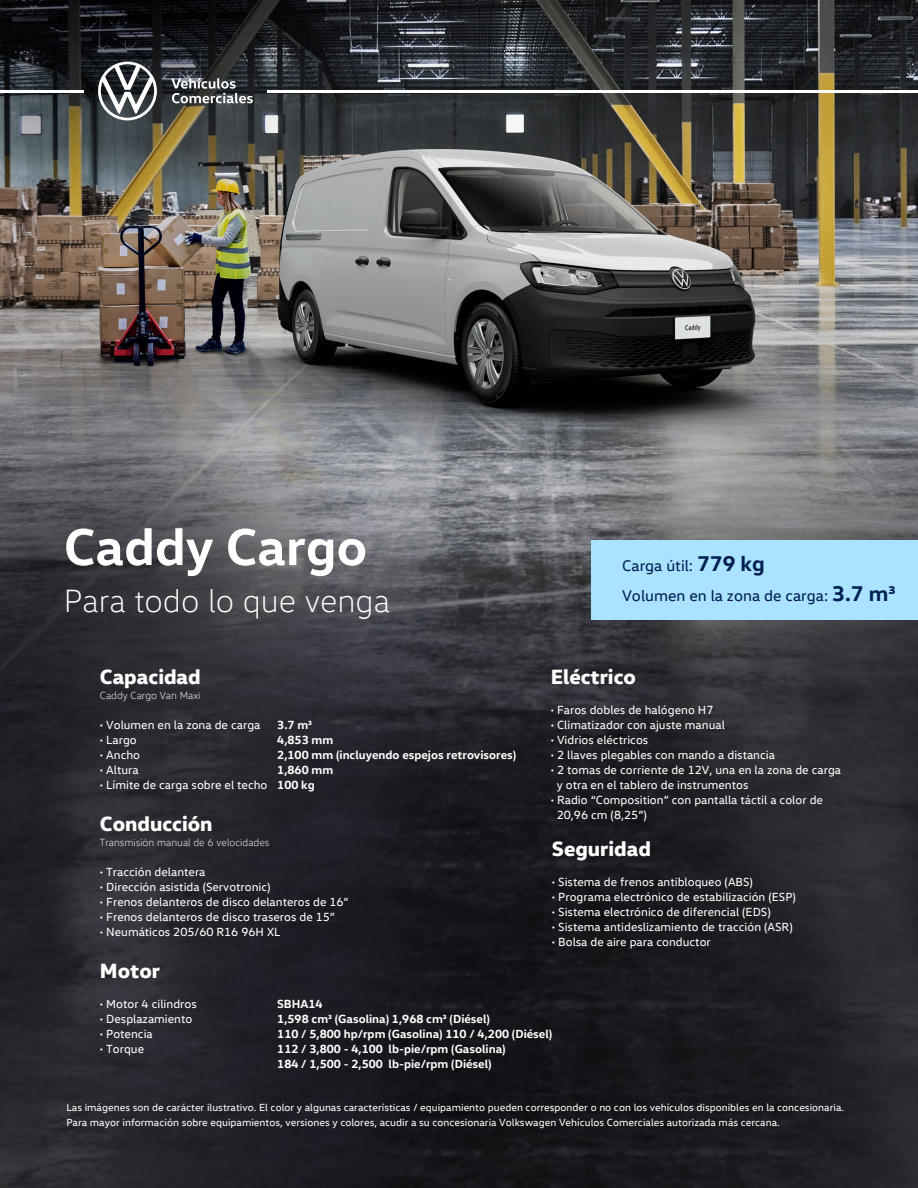
<style>
.page{position:relative;width:918px;height:1188px;background:#fff}
.page>*{position:absolute;margin:0;border:0;box-sizing:border-box;transform-origin:0 0}
.t1{font:700 52.5px "VW Head";color:#fff}
.t2{font:300 32.7px "VW Head";color:#fff}
.t3{font:800 21px "VW Head";color:#fff}
.t4{font:15.75px/29.4px "VW Head";color:#001e50}
.t5{font:12px/15px "VW Head";color:#fff}
.t6{font:700 12px/15px "VW Head";color:#fff}
.t7{font:10.5px/15px "VW Head";color:#fff}
.t8{font:300 10.5px "VW Head";color:#fff}
.s1{font-weight:700}
.s2{font-weight:700;font-size:21.75px}
</style>
<div class="page">
<img style="left:0;top:0;width:918px;height:1188px">
<svg style="left:98px;top:62px;width:59px;height:58px"></svg>
<svg style="left:171px;top:78px;width:82px;height:25px;background:#696b6d"></svg>
<hr style="left:267px;top:90px;width:651px;height:3px;background:#fff">
<hr style="left:0;top:90px;width:83px;height:3px;background:#fff">
<div style="left:591px;top:540px;width:327px;height:80px;background:#a9e3ff"></div>
<h1 class="t1" style="left:64px;top:513px;width:305px">Caddy Cargo</h1>
<h2 class="t2" style="left:64px;top:582px;width:328px">Para todo lo que venga</h2>
<h3 class="t3" style="left:100px;top:663px;width:102px">Capacidad</h3>
<p class="t8" style="left:100px;top:689px;width:102px">Caddy Cargo Van Maxi</p>
<p class="t5" style="left:100px;top:717px;width:169px"><span class="s1">·</span> Volumen en la zona de carga<br><span class="s1">·</span> Largo<br><span class="s1">·</span> Ancho<br><span class="s1">·</span> Altura<br><span class="s1">·</span> Límite de carga sobre el techo</p>
<p class="t6" style="left:277px;top:717px;width:241px">3.7 m3<br>4,853 mm<br>2,100 mm (incluyendo espejos retrovisores)<br>1,860 mm<br>100 kg</p>
<h3 class="t3" style="left:100px;top:809px;width:114px">Conducción</h3>
<p class="t8" style="left:100px;top:836px;width:171px">Transmisión manual de 6 velocidades</p>
<p class="t5" style="left:100px;top:864px;width:250px"><span class="s1">·</span> Tracción delantera<br><span class="s1">·</span> Dirección asistida (Servotronic)<br><span class="s1">·</span> Frenos delanteros de disco delanteros de 16” <span class="s1">·</span> Frenos delanteros de disco traseros de 15”<br><span class="s1">·</span> Neumáticos 205/60 R16 96H XL</p>
<h3 class="t4" style="left:622px;top:551px;width:275px">Carga útil: <span class="s2">779 kg<br></span>Volumen en la zona de carga: <span class="s2">3.7 m3</span></h3>
<h3 class="t3" style="left:551px;top:663px;width:87px">Eléctrico</h3>
<p class="t5" style="left:551px;top:702px;width:164px"><span class="s1">·</span> Faros dobles de halógeno H7</p>
<p class="t5" style="left:551px;top:717px;width:176px"><span class="s1">·</span> Climatizador con ajuste manual</p>
<p class="t5" style="left:551px;top:732px;width:99px"><span class="s1">·</span> Vidrios eléctricos</p>
<p class="t5" style="left:551px;top:747px;width:226px"><span class="s1">·</span> 2 llaves plegables con mando a distancia</p>
<p class="t5" style="left:551px;top:762px;width:292px"><span class="s1">·</span> 2 tomas de corriente de 12V, una en la zona de carga</p>
<p class="t5" style="left:557px;top:777px;width:193px">y otra en el tablero de instrumentos</p>
<p class="t5" style="left:551px;top:792px;width:274px"><span class="s1">·</span> Radio “Composition” con pantalla táctil a color de</p>
<p class="t5" style="left:557px;top:807px;width:92px">20,96 cm (8,25”)</p>
<h3 class="t3" style="left:552px;top:835px;width:100px">Seguridad</h3>
<p class="t5" style="left:552px;top:874px;width:245px"><span class="s1">·</span> Sistema de frenos antibloqueo (ABS)<br><span class="s1">·</span> Programa electrónico de estabilización (ESP) <span class="s1">·</span> Sistema electrónico de diferencial (EDS)<br><span class="s1">·</span> Sistema antideslizamiento de tracción (ASR) <span class="s1">·</span> Bolsa de aire para conductor</p>
<h3 class="t3" style="left:100px;top:957px;width:62px">Motor</h3>
<p class="t5" style="left:100px;top:996px;width:98px"><span class="s1">·</span> Motor 4 cilindros <span class="s1">·</span> Desplazamiento <span class="s1">·</span> Potencia<br><span class="s1">·</span> Torque</p>
<p class="t6" style="left:277px;top:996px;width:277px">SBHA14<br>1,598 cm3 (Gasolina) 1,968 cm3 (Diésel)<br>110 / 5,800 hp/rpm (Gasolina) 110 / 4,200 (Diésel)<br>112 / 3,800 - 4,100 lb-pie/rpm (Gasolina)<br>184 / 1,500 - 2,500 lb-pie/rpm (Diésel)</p>
<p class="t7" style="left:66px;top:1100px;width:779px">Las imágenes son de carácter ilustrativo. El color y algunas características / equipamiento pueden corresponder o no con los vehículos disponibles en la concesionaria.<br>Para mayor información sobre equipamientos, versiones y colores, acudir a su concesionaria Volkswagen Vehículos Comerciales autorizada más cercana.</p>
</div>
